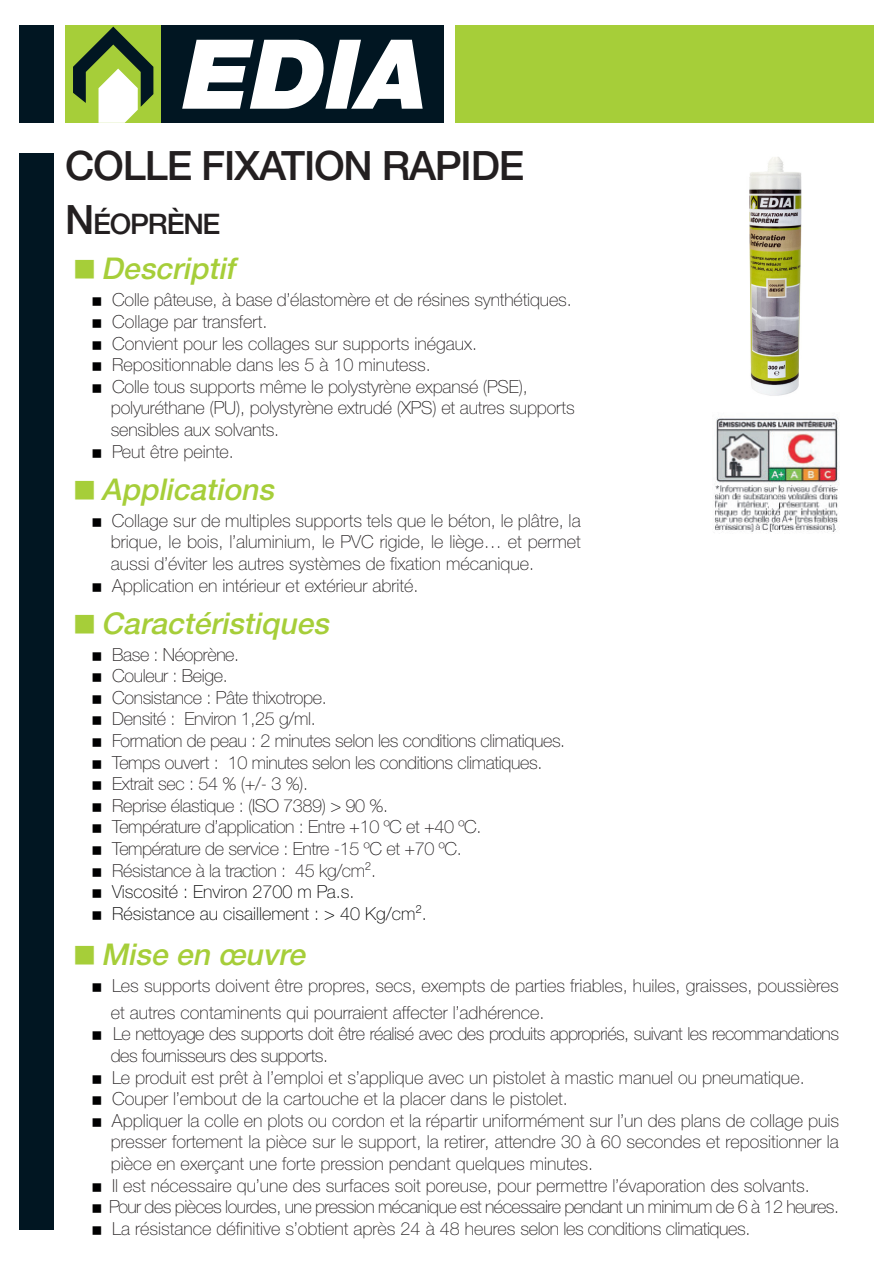
<style>
.page{position:relative;width:893px;height:1263px;background:#fff}
.page>*{position:absolute;margin:0;border:0;box-sizing:border-box;transform-origin:0 0}
.t1{font:500 40.5px "Helvetica Neue";letter-spacing:-.03em;color:#231f20}
.t2{font:italic 500 30px "Helvetica Neue";color:#a6ce39}
.t3{font:500 28.35px "Helvetica Neue";color:#231f20}
.t4{font:100 18px/21.6px "Helvetica Neue";letter-spacing:-.01em;color:#231f20}
.t5{font:100 18px/21.6px "Helvetica Neue";letter-spacing:-.03em;color:#231f20}
.t6{font:100 18px "Helvetica Neue";color:#000001}
.s1{font-size:40.5px}
</style>
<div class="page">
<div style="left:65px;top:25px;width:96px;height:98px;background:#a6ce39"></div>
<div style="left:161px;top:25px;width:283px;height:98px;background:#011622"></div>
<svg style="left:182px;top:40px;width:241px;height:69px"></svg>
<svg style="left:73px;top:27px;width:80px;height:96px"></svg>
<div style="left:20px;top:25px;width:34px;height:98px;background:#011622"></div>
<div style="left:455px;top:25px;width:418px;height:98px;background:#a6ce39"></div>
<div style="left:20px;top:153px;width:34px;height:1077px;background:#011622"></div>
<img style="left:749px;top:157px;width:53px;height:239px">
<img style="left:714px;top:417px;width:126px;height:115px">
<p class="t1" style="left:65px;top:133px;width:460px">COLLE FIXATION RAPIDE</p>
<p class="t3" style="left:65px;top:201px;width:65px"><span class="s1">N</span>ÉOPR</p>
<p class="t3" style="left:167px;top:201px;width:35px">ÈNE</p>
<p class="t2" style="left:101px;top:245px;width:144px">Descriptif</p>
<p class="t4" style="left:112px;top:289px;width:461px">Colle pâteuse, à base d’élastomère et de résines synthétiques.</p>
<p class="t4" style="left:112px;top:310px;width:157px">Collage par transfert.</p>
<p class="t4" style="left:112px;top:332px;width:367px">Convient pour les collages sur supports inégaux.</p>
<p class="t4" style="left:112px;top:354px;width:320px">Repositionnable dans les 5 à 10 minutess.</p>
<p class="t4" style="left:111px;top:375px;width:465px">Colle tous supports même le polystyrène expansé (PSE), polyuréthane (PU), polystyrène extrudé (XPS) et autres supports sensibles aux solvants.</p>
<p class="t4" style="left:112px;top:440px;width:123px">Peut être peinte.</p>
<p class="t2" style="left:101px;top:465px;width:183px">Applications</p>
<p class="t4" style="left:111px;top:509px;width:471px;text-align:justify">Collage sur de multiples supports tels que le béton, le plâtre, la brique, le bois, l’aluminium, le PVC rigide, le liège… et permet aussi d’éviter les autres systèmes de fixation mécanique.</p>
<p class="t4" style="left:112px;top:574px;width:308px">Application en intérieur et extérieur abrité.</p>
<p class="t2" style="left:101px;top:599px;width:238px">Caractéristiques</p>
<p class="t4" style="left:112px;top:643px;width:129px">Base : Néoprène.</p>
<p class="t4" style="left:112px;top:664px;width:117px">Couleur : Beige.</p>
<p class="t4" style="left:112px;top:686px;width:216px">Consistance : Pâte thixotrope.</p>
<p class="t4" style="left:112px;top:708px;width:205px">Densité : Environ 1,25 g/ml.</p>
<p class="t4" style="left:112px;top:729px;width:455px">Formation de peau : 2 minutes selon les conditions climatiques.</p>
<p class="t4" style="left:112px;top:751px;width:432px">Temps ouvert : 10 minutes selon les conditions climatiques.</p>
<p class="t4" style="left:112px;top:772px;width:198px">Extrait sec : 54 % (+/- 3 %).</p>
<p class="t4" style="left:112px;top:794px;width:278px">Reprise élastique : (ISO 7389) &gt; 90 %.</p>
<p class="t4" style="left:112px;top:816px;width:371px">Température d’application : Entre +10 ºC et +40 ºC.</p>
<p class="t4" style="left:112px;top:837px;width:351px">Température de service : Entre -15 ºC et +70 ºC.</p>
<p class="t4" style="left:112px;top:859px;width:265px">Résistance à la traction : 45 kg/cm².</p>
<p class="t6" style="left:112px;top:878px;width:244px">Viscosité : Environ 2700 m Pa.s.</p>
<p class="t6" style="left:112px;top:900px;width:316px">Résistance au cisaillement : &gt; 40 Kg/cm².</p>
<p class="t2" style="left:101px;top:930px;width:214px">Mise en œuvre</p>
<p class="t4" style="left:111px;top:971px;width:730px;line-height:27px">Les supports doivent être propres, secs, exempts de parties friables, huiles, graisses, poussières et autres contaminents qui pourraient affecter l’adhérence.</p>
<p class="t5" style="left:111px;top:1023px;width:730px">Le nettoyage des supports doit être réalisé avec des produits appropriés, suivant les recommandations des fournisseurs des supports.</p>
<p class="t4" style="left:112px;top:1066px;width:694px">Le produit est prêt à l’emploi et s’applique avec un pistolet à mastic manuel ou pneumatique.</p>
<p class="t4" style="left:112px;top:1087px;width:457px">Couper l’embout de la cartouche et la placer dans le pistolet.</p>
<p class="t4" style="left:111px;top:1109px;width:730px;text-align:justify">Appliquer la colle en plots ou cordon et la répartir uniformément sur l’un des plans de collage puis presser fortement la pièce sur le support, la retirer, attendre 30 à 60 secondes et repositionner la pièce en exerçant une forte pression pendant quelques minutes.</p>
<p class="t4" style="left:112px;top:1174px;width:699px">Il est nécessaire qu’une des surfaces soit poreuse, pour permettre l’évaporation des solvants.</p>
<p class="t5" style="left:109px;top:1195px;width:731px">Pour des pièces lourdes, une pression mécanique est nécessaire pendant un minimum de 6 à 12 heures.</p>
<p class="t4" style="left:112px;top:1217px;width:640px">La résistance définitive s’obtient après 24 à 48 heures selon les conditions climatiques.</p>
</div>
